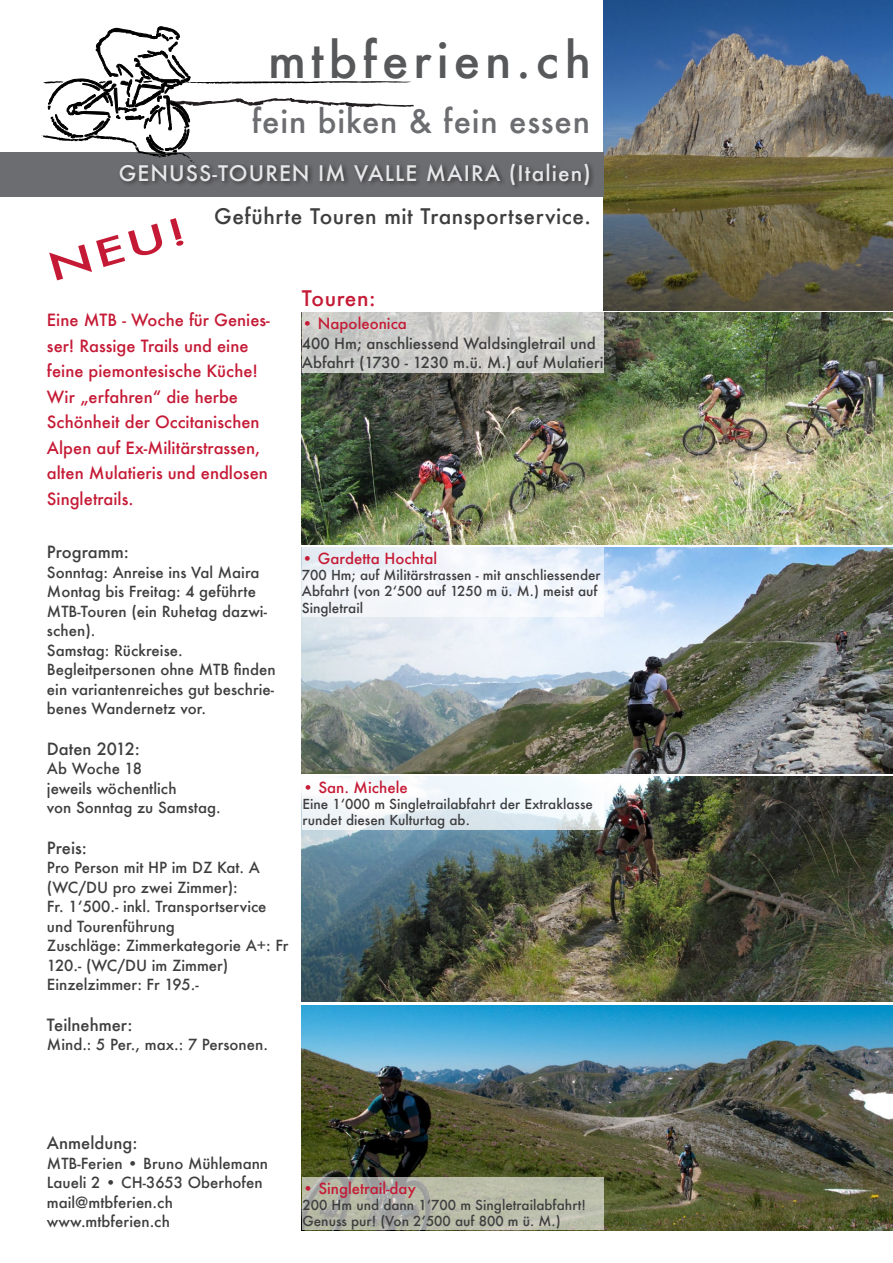
<style>
.page{position:relative;width:893px;height:1263px;background:#fff}
.page>*{position:absolute;margin:0;border:0;box-sizing:border-box;transform-origin:0 0}
.Titel_1{font:500 48px "Futura";letter-spacing:.1em;color:#57585a}
.Titel_1-2{font:500 36px "Futura";color:#c51a35;scale:1.5 1}
.t1{font:500 31.5px "Futura";letter-spacing:.025em;color:#6c6d70}
.BannerTitel{font:500 21px "Futura";letter-spacing:.05em;color:#e6e7e9}
.Titel_2{font:500 21px "Futura";letter-spacing:.025em;color:#3e3e3f}
.Titel_2-2{font:500 21px "Futura";letter-spacing:.025em;color:#c51a35}
.Lead{font:500 16.5px/25.5px "Futura";color:#c51a35}
.Fließtext{font:500 16.5px "Futura";color:#3e3e3f}
.Fließtext-2{font:500 15px/19.5px "Futura";color:#3e3e3f}
.Fließtext-3{font:500 15px "Futura";color:#c51a35}
.Fließtext-4{font:500 13.5px/16.2px "Futura";color:#3e3e3f}
</style>
<div class="page">
<img style="left:604px;top:0;width:289px;height:310px">
<img style="left:302px;top:1005px;width:591px;height:225px">
<img style="left:302px;top:776px;width:591px;height:226px">
<img style="left:302px;top:313px;width:591px;height:231px">
<div style="left:0;top:152px;width:604px;height:45px;background:#6c6d70"></div>
<img style="left:302px;top:548px;width:591px;height:225px">
<svg style="left:41px;top:27px;width:373px;height:134px"></svg>
<svg style="left:302px;top:313px;width:302px;height:60px;background:#cbcbc8"></svg>
<svg style="left:302px;top:547px;width:302px;height:70px;fill:#f2f5fb"></svg>
<svg style="left:302px;top:1177px;width:302px;height:53px;background:#b5b7a7"></svg>
<svg style="left:302px;top:776px;width:302px;height:54px;fill:#f0f7fc"></svg>
<div style="left:118px;top:161px;width:477px;height:31px;background:#231f20;opacity:.75"></div>
<p class="Titel_1" style="left:268px;top:28px;width:324px">mtbferien.ch</p>
<p class="t1" style="left:252px;top:100px;width:340px">fein biken &amp; fein essen</p>
<p class="BannerTitel" style="left:119px;top:158px;width:474px">GENUSS-TOUREN IM VALLE MAIRA (Italien)</p>
<p class="Titel_1-2" style="left:42px;top:245px;width:96px;rotate:-16deg">NEU!</p>
<p class="Titel_2" style="left:214px;top:201px;width:378px">Geführte Touren mit Transportservice.</p>
<p class="Lead" style="left:47px;top:307px;width:224px">Eine MTB - Woche für Genies&shy;ser! Rassige Trails und eine feine piemontesische Küche!</p>
<p class="Lead" style="left:47px;top:384px;width:222px">Wir „erfahren“ die herbe<br>Schönheit der Occitanischen<br>Alpen auf Ex-Militärstrassen, alten Mulatieris und endlosen<br>Singletrails.</p>
<p class="Fließtext" style="left:47px;top:541px;width:83px">Programm:</p>
<p class="Fließtext-2" style="left:47px;top:562px;width:214px">Sonntag: Anreise ins Val Maira</p>
<p class="Fließtext-2" style="left:47px;top:582px;width:221px">Montag bis Freitag: 4 geführte<br>MTB-Touren (ein Ruhetag dazwi&shy;schen).</p>
<p class="Fließtext-2" style="left:47px;top:640px;width:137px">Samstag: Rückreise.</p>
<p class="Fließtext-2" style="left:47px;top:660px;width:230px;text-align:justify">Begleitpersonen ohne MTB finden ein variantenreiches gut beschrie&shy;benes Wandernetz vor.</p>
<p class="Fließtext" style="left:47px;top:737px;width:95px">Daten 2012:</p>
<p class="Fließtext-2" style="left:47px;top:759px;width:97px">Ab Woche 18</p>
<p class="Fließtext-2" style="left:47px;top:778px;width:131px">jeweils wöchentlich</p>
<p class="Fließtext-2" style="left:47px;top:798px;width:175px">von Sonntag zu Samstag.</p>
<p class="Fließtext" style="left:47px;top:836px;width:41px">Preis:</p>
<p class="Fließtext-2" style="left:47px;top:858px;width:214px">Pro Person mit HP im DZ Kat. A</p>
<p class="Fließtext-2" style="left:47px;top:877px;width:192px">(WC/DU pro zwei Zimmer):</p>
<p class="Fließtext-2" style="left:47px;top:897px;width:221px">Fr. 1‘500.- inkl. Transportservice und Tourenführung</p>
<p class="Fließtext-2" style="left:47px;top:936px;width:243px">Zuschläge: Zimmerkategorie A+: Fr<br>120.- (WC/DU im Zimmer)</p>
<p class="Fließtext-2" style="left:47px;top:975px;width:153px">Einzelzimmer: Fr 195.-</p>
<p class="Fließtext" style="left:47px;top:1013px;width:87px">Teilnehmer:</p>
<p class="Fließtext-2" style="left:47px;top:1035px;width:222px">Mind.: 5 Per., max.: 7 Personen.</p>
<p class="Titel_2-2" style="left:302px;top:284px;width:75px">Touren:</p>
<p class="Fließtext-3" style="left:302px;top:313px;width:106px">• Napoleonica</p>
<p class="Fließtext-2" style="left:302px;top:333px;width:303px">400 Hm; anschliessend Waldsingletrail und<br>Abfahrt (1730 - 1230 m.ü. M.) auf Mulatieri</p>
<p class="Fließtext-3" style="left:302px;top:548px;width:137px">• Gardetta Hochtal</p>
<p class="Fließtext-4" style="left:302px;top:567px;width:300px">700 Hm; auf Militärstrassen - mit anschliessender<br>Abfahrt (von 2‘500 auf 1250 m ü. M.) meist auf<br>Singletrail</p>
<p class="Fließtext-3" style="left:302px;top:777px;width:107px">• San. Michele</p>
<p class="Fließtext-4" style="left:302px;top:796px;width:292px">Eine 1‘000 m Singletrailabfahrt der Extraklasse rundet diesen Kulturtag ab.</p>
<p class="Fließtext" style="left:47px;top:1131px;width:92px">Anmeldung:</p>
<p class="Fließtext-2" style="left:47px;top:1153px;width:223px">MTB-Ferien • Bruno Mühlemann</p>
<p class="Fließtext-2" style="left:47px;top:1172px;width:217px">Laueli 2 • CH-3653 Oberhofen</p>
<p class="Fließtext-2" style="left:47px;top:1192px;width:127px">mail@mtbferien.ch</p>
<p class="Fließtext-2" style="left:47px;top:1211px;width:125px">www.mtbferien.ch</p>
<p class="Fließtext-3" style="left:302px;top:1178px;width:115px">• Singletrail-day</p>
<p class="Fließtext-4" style="left:302px;top:1196px;width:285px">200 Hm und dann 1‘700 m Singletrailabfahrt!<br>Genuss pur! (Von 2‘500 auf 800 m ü. M.)</p>
</div>
